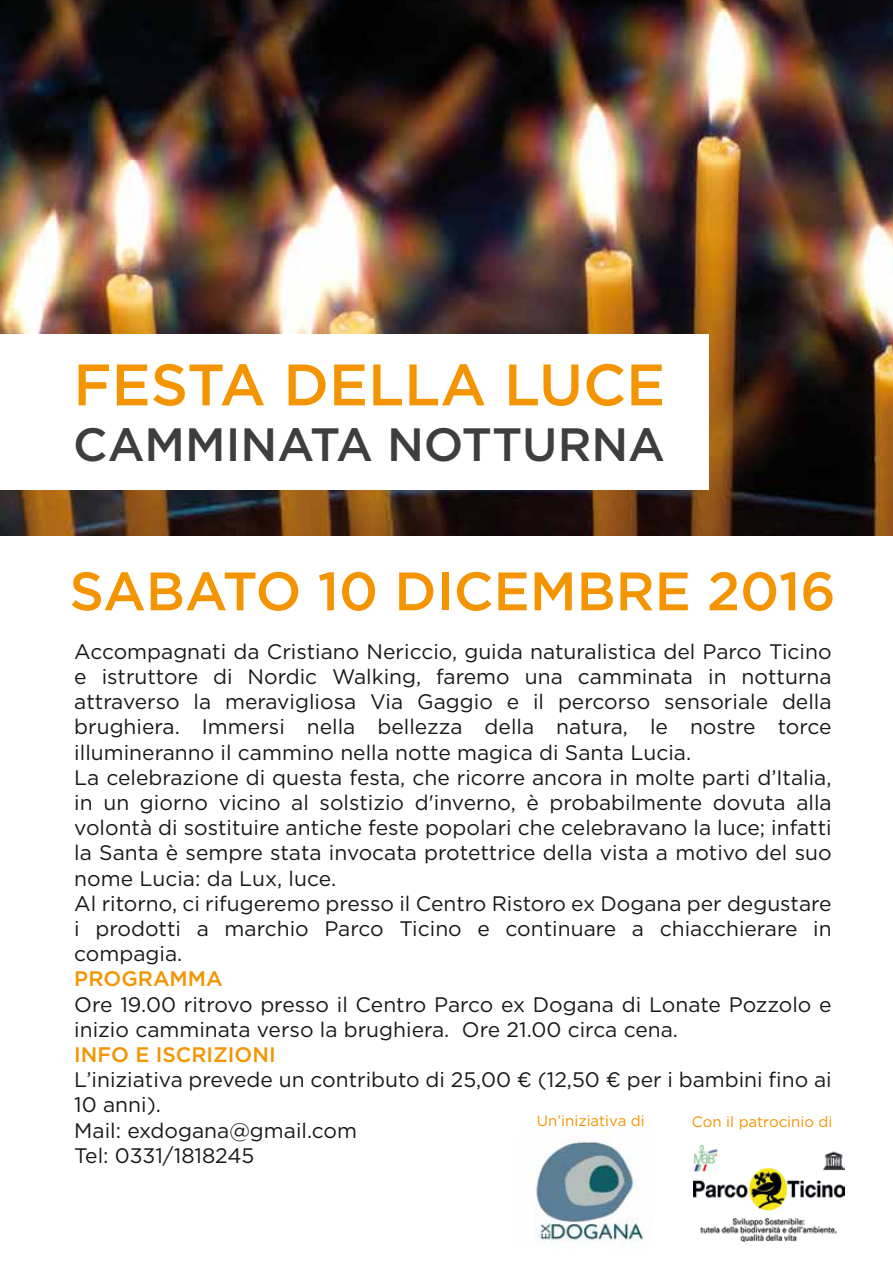
<style>
.page{position:relative;width:893px;height:1263px;background:#fff}
.page>*{position:absolute;margin:0;border:0;box-sizing:border-box;transform-origin:0 0}
.t1{font:500 58.35px "Gotham";color:#f39400}
.t2{font:500 54px "Gotham";color:#f39400}
.t3{font:500 46.65px "Gotham";color:#3e3d40}
.t4{font:21px/25.2px "Gotham";color:#1a171c}
.t5{font:500 21px "Gotham";color:#f39400}
.t6{font:15px "Gotham";color:#f39400}
</style>
<div class="page">
<img style="left:0;top:0;width:893px;height:535px">
<div style="left:0;top:335px;width:709px;height:155px;background:#fff"></div>
<img style="left:693px;top:1145px;width:151px;height:96px">
<img style="left:535px;top:1131px;width:118px;height:118px">
<h1 class="t1" style="left:73px;top:346px;width:593px">FESTA DELLA LUCE</h1>
<h3 class="t3" style="left:73px;top:414px;width:593px">CAMMINATA NOTTURNA</h3>
<h2 class="t2" style="left:69px;top:556px;width:768px">SABATO 10 DICEMBRE 2016</h2>
<p class="t4" style="left:74px;top:638px;width:759px">Accompagnati da Cristiano Nericcio, guida naturalistica del Parco Ticino e istruttore di Nordic Walking, faremo una camminata in notturna attraverso la meravigliosa Via Gaggio e il percorso sensoriale della brughiera. Immersi nella bellezza della natura, le nostre torce illumineranno il cammino nella notte magica di Santa Lucia.<br>La celebrazione di questa festa, che ricorre ancora in molte parti d’Italia, in un giorno vicino al solstizio d'inverno, è probabilmente dovuta alla volontà di sostituire antiche feste popolari che celebravano la luce; infatti la Santa è sempre stata invocata protettrice della vista a motivo del suo nome Lucia: da Lux, luce.<br>Al ritorno, ci rifugeremo presso il Centro Ristoro ex Dogana per degustare i prodotti a marchio Parco Ticino e continuare a chiacchierare in compagia.</p>
<p class="t5" style="left:74px;top:965px;width:150px">PROGRAMMA</p>
<p class="t4" style="left:74px;top:991px;width:759px">Ore 19.00 ritrovo presso il Centro Parco ex Dogana di Lonate Pozzolo e inizio camminata verso la brughiera. Ore 21.00 circa cena.</p>
<p class="t5" style="left:74px;top:1041px;width:203px">INFO E ISCRIZIONI</p>
<p class="t4" style="left:74px;top:1067px;width:759px">L’iniziativa prevede un contributo di 25,00 € (12,50 € per i bambini fino ai<br>10 anni).<br>Mail: exdogana@gmail.com<br>Tel: 0331/1818245</p>
<p class="t6" style="left:537px;top:1111px;width:109px">Un’iniziativa di</p>
<p class="t6" style="left:692px;top:1112px;width:142px">Con il patrocinio di</p>
</div>
